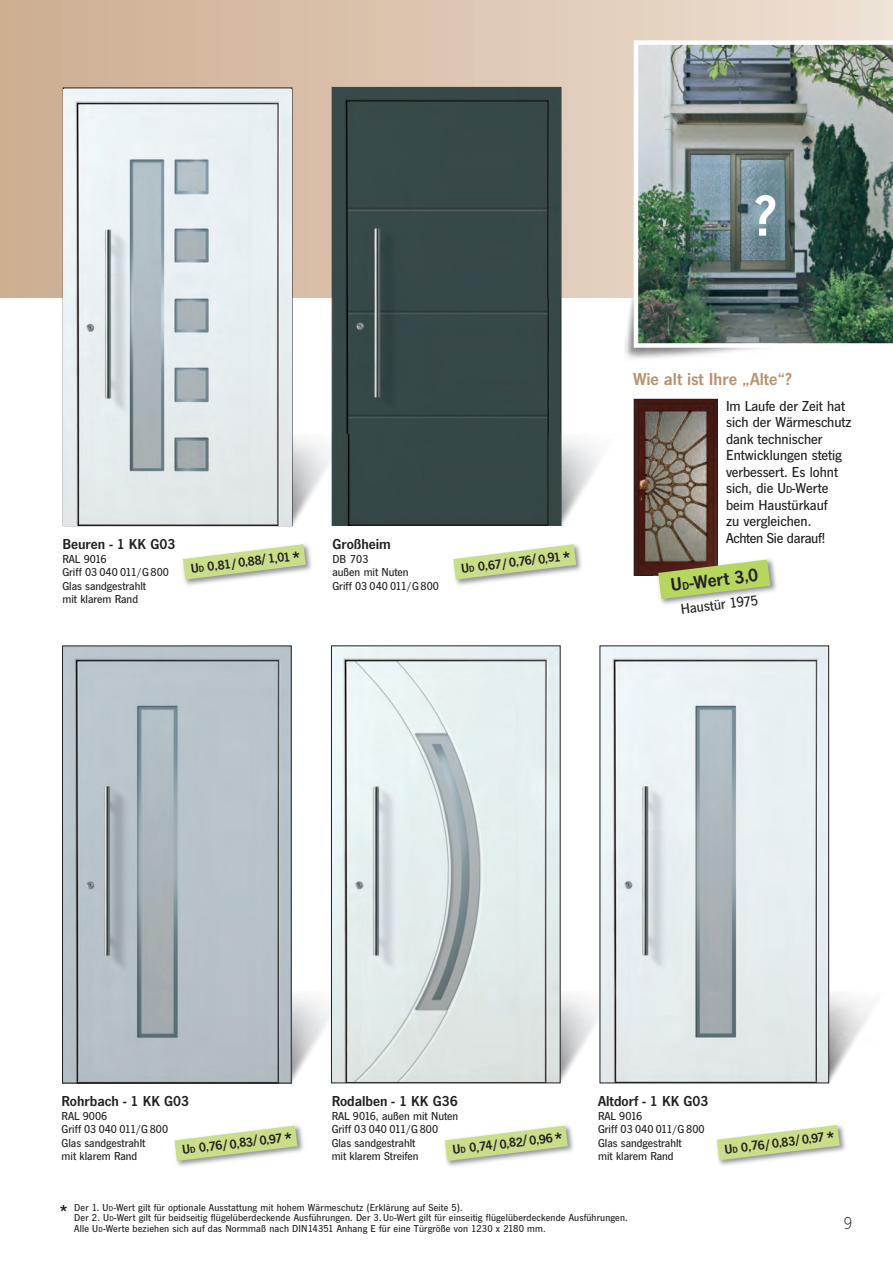
<style>
.page{position:relative;width:893px;height:1263px;background:#fff}
.page>*{position:absolute;margin:0;border:0;box-sizing:border-box;transform-origin:0 0}
.t1{font:60.45px "News Got T Dem";color:#fff}
.t2{font:500 24px "News Got T";color:#231f20}
.t3{font:19.05px "News Got T Dem";color:#231f20}
.t4{font:18px "News Got T Dem";color:#b8916d}
.t5{font:300 18px "News Got T";color:#231f20}
.t6{font:500 15px/16.5px "News Got T";color:#231f20}
.t7{font:15px "News Got T Dem";color:#231f20}
.t8{font:13.5px "News Got T Dem";color:#231f20}
.t9{font:500 12px/13.5px "News Got T";color:#231f20}
.t10{font:500 10.5px/10.2px "News Got T";letter-spacing:.015em;color:#231f20}
.s1{font-size:9px}
.s2{font-family:"News Got T";font-weight:500;font-size:24px}
.s3{font-size:10.5px}
.s4{font-size:11.4px}
.s5{font-size:7.5px}
</style>
<div class="page">
<img style="left:625px;top:298px;width:137px;height:61px">
<div style="left:0;top:0;width:893px;height:298px;background:linear-gradient(to right,#cbac8f,#eee1d4)"></div>
<img style="left:829px;top:991px;width:40px;height:92px">
<img style="left:561px;top:991px;width:39px;height:92px">
<img style="left:292px;top:991px;width:39px;height:92px">
<img style="left:333px;top:647px;width:226px;height:434px">
<div style="left:331px;top:645px;width:230px;height:438px;border:1px solid #231f20"></div>
<img style="left:64px;top:647px;width:226px;height:434px">
<div style="left:62px;top:645px;width:230px;height:438px;border:1px solid #231f20"></div>
<img style="left:602px;top:647px;width:225px;height:434px">
<div style="left:600px;top:645px;width:229px;height:438px;border:1px solid #231f20"></div>
<img style="left:561px;top:434px;width:39px;height:91px">
<img style="left:292px;top:434px;width:40px;height:92px">
<img style="left:64px;top:89px;width:228px;height:436px">
<div style="left:333px;top:88px;width:228px;height:437px;background:#374849"></div>
<img style="left:634px;top:40px;width:259px;height:308px">
<img style="left:636px;top:401px;width:80px;height:173px">
<div style="left:634px;top:399px;width:84px;height:177px;border:1px solid #231f20"></div>
<img style="left:653px;top:553px;width:124px;height:51px">
<img style="left:652px;top:560px;width:6px;height:15px">
<svg style="left:658px;top:559px;width:112px;height:40px;background:#b0bf72"></svg>
<img style="left:176px;top:1125px;width:128px;height:41px">
<svg style="left:174px;top:1126px;width:123px;height:35px"></svg>
<img style="left:444px;top:1125px;width:130px;height:41px">
<svg style="left:445px;top:1126px;width:123px;height:35px"></svg>
<img style="left:716px;top:1125px;width:130px;height:41px">
<svg style="left:717px;top:1125px;width:123px;height:35px"></svg>
<img style="left:182px;top:545px;width:130px;height:40px">
<svg style="left:183px;top:544px;width:123px;height:35px"></svg>
<img style="left:455px;top:545px;width:127px;height:40px">
<svg style="left:453px;top:544px;width:123px;height:36px"></svg>
<h1 class="t1" style="left:754px;top:179px;width:26px">?</h1>
<h3 class="t7" style="left:62px;top:535px;width:115px">Beuren - 1 KK G03</h3>
<p class="t9" style="left:62px;top:552px;width:108px">RAL 9016<br>Griff 03 040 011/G 800<br>Glas sandgestrahlt<br>mit klarem Rand</p>
<h3 class="t7" style="left:332px;top:535px;width:60px">Großheim</h3>
<p class="t9" style="left:332px;top:552px;width:108px">DB 703<br>außen mit Nuten<br>Griff 03 040 011/G 800</p>
<p class="t8" style="left:190px;top:560px;width:112px;rotate:-7deg">U<span class="s1">D</span> 0,81/0,88/1,01<span class="s2">*</span></p>
<p class="t8" style="left:460px;top:560px;width:112px;rotate:-7deg">U<span class="s1">D</span> 0,67/0,76/0,91<span class="s2">*</span></p>
<h3 class="t4" style="left:633px;top:368px;width:161px">Wie alt ist Ihre „Alte“?</h3>
<h3 class="t6" style="left:726px;top:397px;width:127px">Im Laufe der Zeit hat sich der Wärmeschutz dank technischer<br>Entwicklungen stetig verbessert. Es lohnt sich, die U<span class="s3">D</span>-Werte beim Haustürkauf<br>zu vergleichen.<br>Achten Sie darauf!</h3>
<h3 class="t3" style="left:669px;top:574px;width:90px;rotate:-7deg">U<span class="s4">D</span>-Wert 3,0</h3>
<h3 class="t6" style="left:680px;top:601px;width:79px;rotate:-7deg">Haustür 1975</h3>
<h3 class="t7" style="left:598px;top:1092px;width:112px">Altdorf - 1 KK G03</h3>
<p class="t9" style="left:598px;top:1109px;width:108px">RAL 9016<br>Griff 03 040 011/G 800<br>Glas sandgestrahlt<br>mit klarem Rand</p>
<h3 class="t7" style="left:62px;top:1092px;width:129px">Rohrbach - 1 KK G03</h3>
<p class="t9" style="left:62px;top:1109px;width:108px">RAL 9006<br>Griff 03 040 011/G 800<br>Glas sandgestrahlt<br>mit klarem Rand</p>
<h3 class="t7" style="left:332px;top:1092px;width:128px">Rodalben - 1 KK G36</h3>
<p class="t9" style="left:332px;top:1109px;width:128px">RAL 9016, außen mit Nuten<br>Griff 03 040 011/G 800<br>Glas sandgestrahlt<br>mit klarem Streifen</p>
<p class="t8" style="left:181px;top:1142px;width:113px;rotate:-7deg">U<span class="s1">D</span> 0,76/0,83/0,97<span class="s2">*</span></p>
<p class="t8" style="left:452px;top:1142px;width:113px;rotate:-7deg">U<span class="s1">D</span> 0,74/0,82/0,96<span class="s2">*</span></p>
<p class="t8" style="left:724px;top:1141px;width:113px;rotate:-7deg">U<span class="s1">D</span> 0,76/0,83/0,97<span class="s2">*</span></p>
<p class="t10" style="left:74px;top:1202px;width:555px">Der 1. U<span class="s5">D</span>-Wert gilt für optionale Ausstattung mit hohem Wärmeschutz (Erklärung auf Seite 5).<br>Der 2. U<span class="s5">D</span>-Wert gilt für beidseitig flügelüberdeckende Ausführungen. Der 3. U<span class="s5">D</span>-Wert gilt für einseitig flügelüberdeckende Ausführungen.<br>Alle U<span class="s5">D</span>-Werte beziehen sich auf das Normmaß nach DIN14351 Anhang E für eine Türgröße von 1230 x 2180 mm.</p>
<h2 class="t2" style="left:59px;top:1198px;width:10px">*</h2>
<h3 class="t5" style="left:844px;top:1213px;width:10px">9</h3>
</div>
